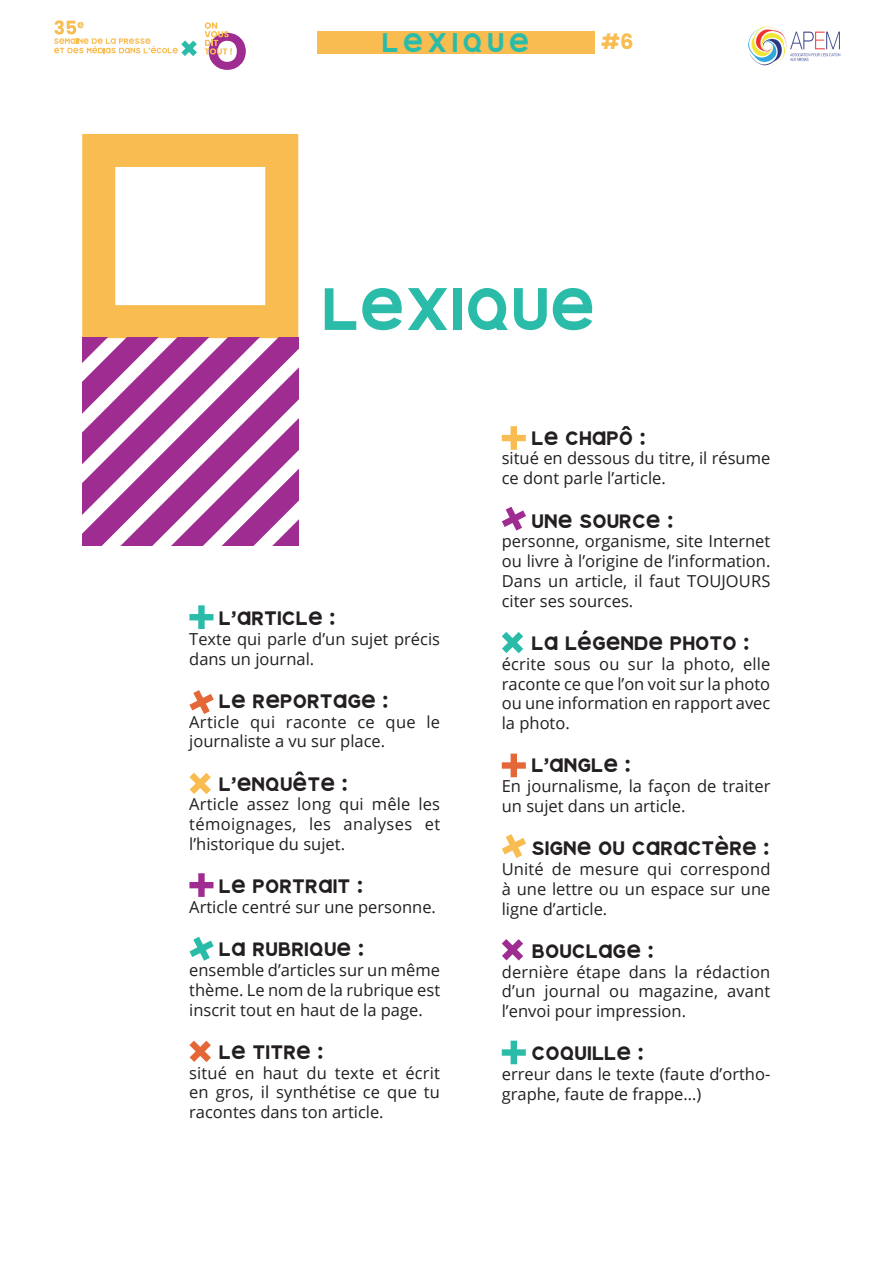
<style>
.page{position:relative;width:893px;height:1263px;background:#fff}
.page>*{position:absolute;margin:0;border:0;box-sizing:border-box;transform-origin:0 0}
.t1{font:60px "Mannie";color:#2abca9}
.t2{font:27px "Mannie";letter-spacing:.15em;color:#2abca9}
.t3{font:700 21px "Poppins";color:#f8bc50}
.t4{font:19.5px "Mannie";color:#231f20}
.t5{font:16.5px/19.8px "Open Sans";color:#231f20;text-align:justify}
.s1{font-family:"Gotham";font-weight:700}
</style>
<div class="page">
<img style="left:748px;top:26px;width:93px;height:40px">
<svg style="left:205px;top:22px;width:41px;height:48px"></svg>
<svg style="left:54px;top:20px;width:143px;height:36px"></svg>
<div style="left:318px;top:31px;width:277px;height:22px;background:#f8bc50"></div>
<svg style="left:295px;top:771px;width:9px;height:4px"></svg>
<svg style="left:582px;top:630px;width:6px;height:4px"></svg>
<svg style="left:718px;top:835px;width:6px;height:4px"></svg>
<svg style="left:621px;top:426px;width:10px;height:4px"></svg>
<svg style="left:82px;top:134px;width:216px;height:411px"></svg>
<svg style="left:189px;top:605px;width:24px;height:24px"></svg>
<svg style="left:502px;top:426px;width:24px;height:24px"></svg>
<svg style="left:189px;top:873px;width:24px;height:24px"></svg>
<svg style="left:502px;top:754px;width:24px;height:23px"></svg>
<svg style="left:502px;top:1041px;width:24px;height:23px"></svg>
<svg style="left:189px;top:690px;width:25px;height:24px"></svg>
<svg style="left:502px;top:507px;width:24px;height:24px"></svg>
<svg style="left:189px;top:937px;width:25px;height:24px"></svg>
<svg style="left:502px;top:834px;width:24px;height:24px"></svg>
<svg style="left:189px;top:773px;width:22px;height:21px"></svg>
<svg style="left:502px;top:632px;width:21px;height:21px"></svg>
<svg style="left:189px;top:1041px;width:22px;height:21px"></svg>
<svg style="left:502px;top:939px;width:21px;height:21px"></svg>
<h2 class="t2" style="left:382px;top:27px;width:149px">LEXIQUE</h2>
<p class="t3" style="left:601px;top:29px;width:34px">#6</p>
<h1 class="t1" style="left:322px;top:274px;width:275px">LEXIQUE</h1>
<p class="t4" style="left:219px;top:607px;width:118px">L<span class="s1">’</span>ARTICLE :</p>
<p class="t5" style="left:189px;top:628px;width:252px">Texte qui parle d’un sujet précis dans un journal.</p>
<p class="t4" style="left:219px;top:690px;width:171px">LE REPORTAGE :</p>
<p class="t5" style="left:189px;top:711px;width:252px">Article qui raconte ce que le journaliste a vu sur place.</p>
<p class="t4" style="left:219px;top:772px;width:130px">L<span class="s1">’</span>ENQUETE :</p>
<p class="t5" style="left:189px;top:794px;width:252px">Article assez long qui mêle les témoignages, les analyses et l’historique du sujet.</p>
<p class="t4" style="left:219px;top:875px;width:146px">LE PORTRAIT :</p>
<p class="t5" style="left:189px;top:897px;width:248px">Article centré sur une personne.</p>
<p class="t4" style="left:219px;top:938px;width:146px">LA RUBRIQUE :</p>
<p class="t5" style="left:189px;top:960px;width:252px">ensemble d’articles sur un même thème. Le nom de la rubrique est inscrit tout en haut de la page.</p>
<p class="t4" style="left:219px;top:1041px;width:106px">LE TITRE :</p>
<p class="t5" style="left:189px;top:1062px;width:252px">situé en haut du texte et écrit en gros, il synthétise ce que tu racontes dans ton article.</p>
<p class="t4" style="left:531px;top:427px;width:116px">LE CHAPO :</p>
<p class="t5" style="left:502px;top:448px;width:270px">situé en dessous du titre, il résume ce dont parle l’article.</p>
<p class="t4" style="left:531px;top:509px;width:143px">UNE SOURCE :</p>
<p class="t5" style="left:502px;top:531px;width:270px">personne, organisme, site Internet ou livre à l’origine de l’information.<br>Dans un article, il faut TOUJOURS citer ses sources.</p>
<p class="t4" style="left:531px;top:632px;width:219px">LA LEGENDE PHOTO :</p>
<p class="t5" style="left:502px;top:653px;width:270px">écrite sous ou sur la photo, elle raconte ce que l’on voit sur la photo ou une information en rapport avec la photo.</p>
<p class="t4" style="left:531px;top:754px;width:101px">L<span class="s1">’</span>ANGLE :</p>
<p class="t5" style="left:502px;top:776px;width:270px">En journalisme, la façon de traiter un sujet dans un article.</p>
<p class="t4" style="left:531px;top:837px;width:239px">SIGNE OU CARACTERE :</p>
<p class="t5" style="left:502px;top:859px;width:270px">Unité de mesure qui correspond à une lettre ou un espace sur une ligne d’article.</p>
<p class="t4" style="left:531px;top:940px;width:124px">BOUCLAGE :</p>
<p class="t5" style="left:502px;top:961px;width:270px">dernière étape dans la rédaction d’un journal ou magazine, avant l’envoi pour impression.</p>
<p class="t4" style="left:531px;top:1042px;width:114px">COQUILLE :</p>
<p class="t5" style="left:502px;top:1064px;width:270px">erreur dans le texte (faute d’ortho&shy;graphe, faute de frappe…)</p>
</div>
